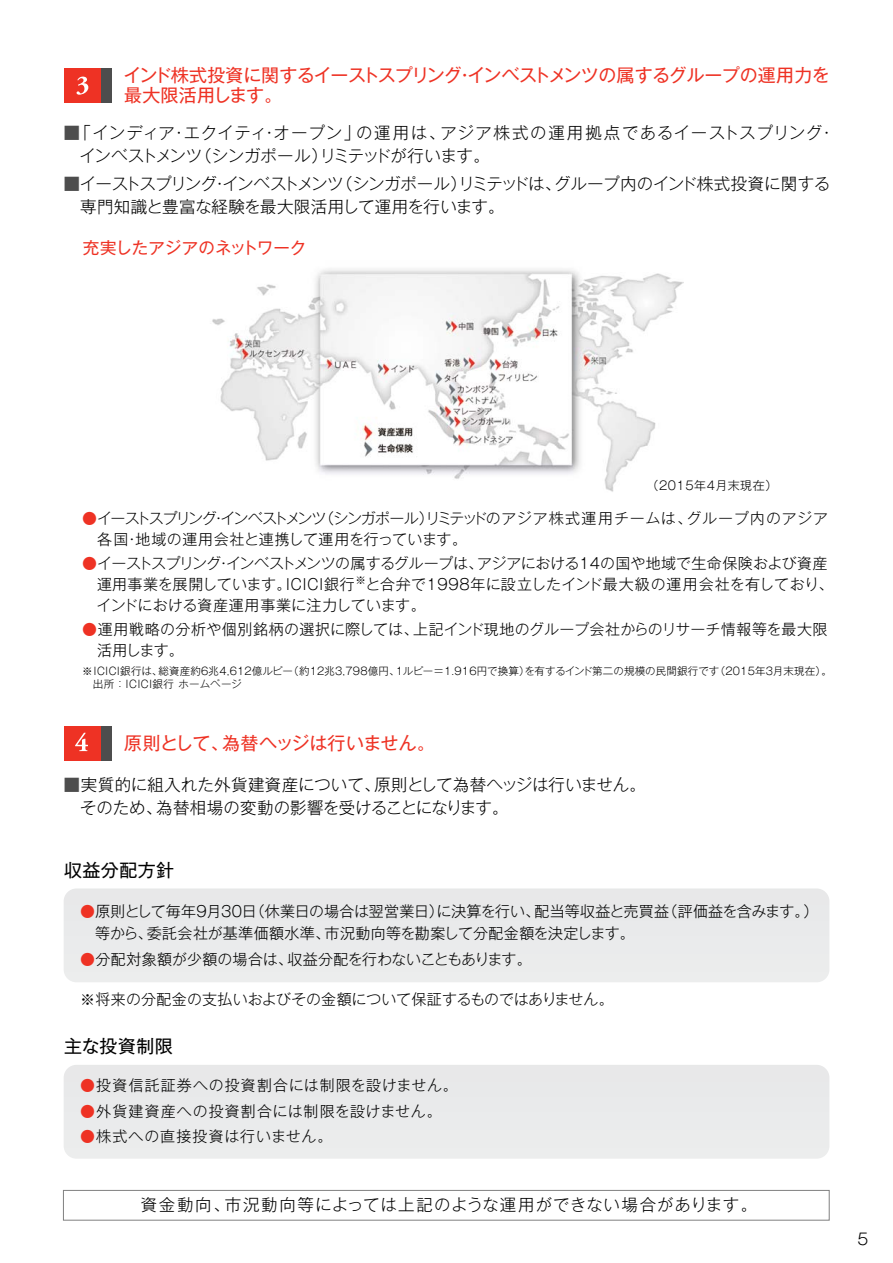
<style>
.page{position:relative;width:893px;height:1263px;background:#fff}
.page>*{position:absolute;margin:0;border:0;box-sizing:border-box;transform-origin:0 0}
.t1{font:18px/20.2px "Gothic MB101";letter-spacing:-.02em;color:#ee3224}
.t2{font:18px "Gothic MB101";letter-spacing:.025em;color:#000}
.t3{font:300 16.5px/23.2px "Gothic MB101";letter-spacing:.005em;color:#000}
.t4{font:300 16.5px/23.2px "Gothic MB101";letter-spacing:-.03em;color:#000}
.t5{font:300 16.5px "Gothic MB101";letter-spacing:.055em;color:#000}
.t6{font:16.5px "Gothic MB101";letter-spacing:-.015em;color:#ee3224}
.t7{font:300 15.75px "Gothic MB101";color:#000}
.t8{font:300 15px/21px "Gothic MB101";letter-spacing:.005em;color:#000}
.t9{font:300 15px/21px "Gothic MB101";letter-spacing:-.02em;color:#000}
.t10{font:300 15px "Gothic MB101";letter-spacing:.055em;color:#000}
.t11{font:300 12px "Gothic MB101";letter-spacing:.05em;color:#000}
.t12{font:300 10.5px/12.8px "Gothic MB101";letter-spacing:.015em;color:#000}
.s1{color:#4d4d4d}
.s2{color:#ee3224}
</style>
<div class="page">
<img style="left:212px;top:269px;width:471px;height:223px">
<div style="left:64px;top:888px;width:765px;height:94px;background:#e9eaeb;border-radius:13px"></div>
<div style="left:64px;top:1065px;width:765px;height:94px;background:#e9eaeb;border-radius:13px"></div>
<div style="left:64px;top:68px;width:43px;height:34px;background:#ee3224"></div>
<div style="left:102px;top:68px;width:10px;height:34px;background:#4d4d4d"></div>
<svg style="left:77px;top:77px;width:11px;height:18px"></svg>
<div style="left:64px;top:726px;width:43px;height:34px;background:#ee3224"></div>
<div style="left:102px;top:726px;width:10px;height:34px;background:#4d4d4d"></div>
<svg style="left:75px;top:733px;width:13px;height:18px"></svg>
<div style="left:63px;top:1190px;width:766px;height:31px;border:1px solid #808080"></div>
<p class="t1" style="left:124px;top:68px;width:707px">インド株式投資に関するイーストスプリング・インベストメンツの属するグループの運用力を最大限活用します。</p>
<p class="t3" style="left:80px;top:123px;width:756px;text-indent:-16px"><span class="s1">■</span>「インディア・エクイティ・オープン」の運用は、アジア株式の運用拠点であるイーストスプリング・インベストメンツ（シンガポール）リミテッドが行います。</p>
<p class="t4" style="left:80px;top:174px;width:752px;text-indent:-17px"><span class="s1">■</span>イーストスプリング・インベストメンツ（シンガポール）リミテッドは、グループ内のインド株式投資に関する専門知識と豊富な経験を最大限活用して運用を行います。</p>
<p class="t6" style="left:83px;top:242px;width:225px">充実したアジアのネットワーク</p>
<p class="t11" style="left:646px;top:481px;width:133px">（2015年4月末現在）</p>
<p class="t9" style="left:97px;top:510px;width:732px;text-indent:-15px"><span class="s2">●</span>イーストスプリング・インベストメンツ（シンガポール）リミテッドのアジア株式運用チームは、グループ内のアジア各国・地域の運用会社と連携して運用を行っています。</p>
<p class="t8" style="left:97px;top:555px;width:738px;text-indent:-15px"><span class="s2">●</span>イーストスプリング・インベストメンツの属するグループは、アジアにおける14の国や地域で生命保険および資産運用事業を展開しています。ＩＣＩＣＩ銀行<sup>※</sup>と合弁で1998年に設立したインド最大級の運用会社を有しており、インドにおける資産運用事業に注力しています。</p>
<p class="t8" style="left:97px;top:621px;width:732px;text-indent:-15px"><span class="s2">●</span>運用戦略の分析や個別銘柄の選択に際しては、上記インド現地のグループ会社からのリサーチ情報等を最大限活用します。</p>
<p class="t12" style="left:93px;top:666px;width:740px;text-indent:-10px">※ＩＣＩＣＩ銀行は、総資産約6兆4,612億ルピー（約12兆3,798億円、1ルピー＝1.916円で換算）を有するインド第二の規模の民間銀行です（2015年3月末現在）。出所：ＩＣＩＣＩ銀行 ホームページ</p>
<p class="t1" style="left:124px;top:736px;width:312px">原則として、為替ヘッジは行いません。</p>
<p class="t3" style="left:64px;top:775px;width:584px"><span class="s1">■</span>実質的に組入れた外貨建資産について、原則として為替ヘッジは行いません。　そのため、為替相場の変動の影響を受けることになります。</p>
<p class="t2" style="left:64px;top:863px;width:112px">収益分配方針</p>
<p class="t8" style="left:95px;top:902px;width:724px;line-height:22.5px;text-indent:-15px"><span class="s2">●</span>原則として毎年9月30日（休業日の場合は翌営業日）に決算を行い、配当等収益と売買益（評価益を含みます。）等から、委託会社が基準価額水準、市況動向等を勘案して分配金額を決定します。</p>
<p class="t8" style="left:80px;top:950px;width:453px"><span class="s2">●</span>分配対象額が少額の場合は、収益分配を行わないこともあります。</p>
<p class="t8" style="left:80px;top:991px;width:535px">※将来の分配金の支払いおよびその金額について保証するものではありません。</p>
<p class="t2" style="left:64px;top:1040px;width:110px">主な投資制限</p>
<p class="t10" style="left:80px;top:1080px;width:379px"><span class="s2">●</span>投資信託証券への投資割合には制限を設けません。</p>
<p class="t10" style="left:80px;top:1106px;width:363px"><span class="s2">●</span>外貨建資産への投資割合には制限を設けません。</p>
<p class="t10" style="left:80px;top:1131px;width:254px"><span class="s2">●</span>株式への直接投資は行いません。</p>
<p class="t5" style="left:141px;top:1199px;width:618px">資金動向、市況動向等によっては上記のような運用ができない場合があります。</p>
<p class="t7" style="left:857px;top:1233px;width:12px">5</p>
</div>
